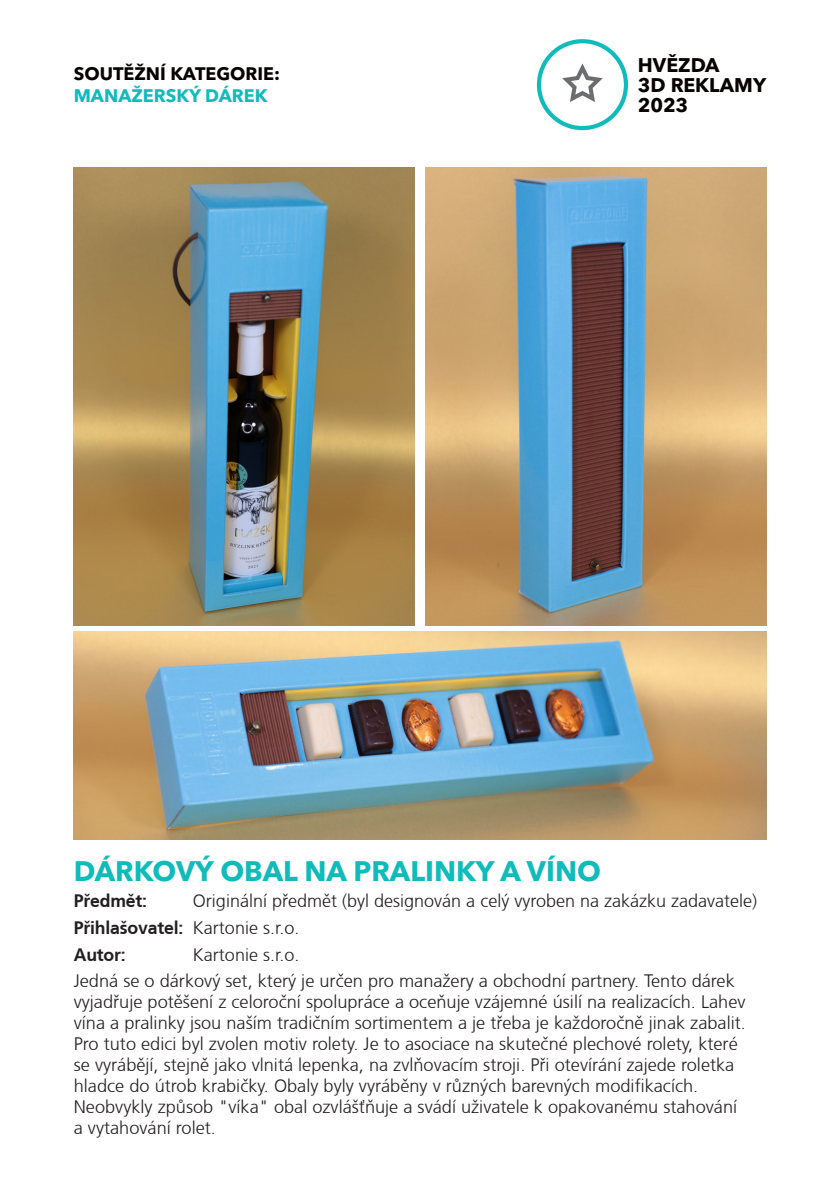
<style>
.page{position:relative;width:840px;height:1191px;background:#fff}
.page>*{position:absolute;margin:0;border:0;box-sizing:border-box;transform-origin:0 0}
.Exponát{font:700 28px "Avenir Next LT Pro";color:#0fbbbb}
.t1{font:700 19.6px/19.6px "Avenir Next LT Pro";color:#080302}
.Základní_text{font:300 18px/21px "Frutiger CE";color:#231f20}
.Základní_text-2{font:700 18px "Frutiger CE";letter-spacing:-.01em;color:#231f20}
.t2{font:700 18px "Avenir Next LT Pro";color:#080302}
.Kategorie{font:700 18px "Avenir Next LT Pro";color:#0fbbbb}
.s1{font-weight:300}
</style>
<div class="page">
<svg style="left:536px;top:39px;width:91px;height:91px"></svg>
<img style="left:74px;top:631px;width:691px;height:209px">
<img style="left:74px;top:168px;width:340px;height:458px">
<img style="left:425px;top:168px;width:340px;height:458px">
<p class="t2" style="left:74px;top:63px;width:208px">SOUTĚŽNÍ KATEGORIE:</p>
<p class="Kategorie" style="left:74px;top:85px;width:195px">MANAŽERSKÝ DÁREK</p>
<p class="t1" style="left:637px;top:55px;width:130px">HVĚZDA<br>3D REKLAMY</p>
<p class="t1" style="left:637px;top:95px;width:52px">2023</p>
<p class="Exponát" style="left:74px;top:853px;width:528px">DÁRKOVÝ OBAL NA PRALINKY A VÍNO</p>
<p class="Základní_text-2" style="left:74px;top:890px;width:75px">Předmět:</p>
<p class="Základní_text" style="left:193px;top:890px;width:565px">Originální předmět (byl designován a celý vyroben na zakázku zadavatele)</p>
<p class="Základní_text-2" style="left:74px;top:916px;width:227px">Přihlašovatel: <span class="s1">Kartonie s.r.o.</span></p>
<p class="Základní_text-2" style="left:74px;top:943px;width:54px">Autor:</p>
<p class="Základní_text" style="left:193px;top:943px;width:108px">Kartonie s.r.o.</p>
<p class="Základní_text" style="left:74px;top:970px;width:673px">Jedná se o dárkový set, který je určen pro manažery a obchodní partnery. Tento dárek vyjadřuje potěšení z celoroční spolupráce a oceňuje vzájemné úsilí na realizacích. Lahev vína a pralinky jsou naším tradičním sortimentem a je třeba je každoročně jinak zabalit.<br>Pro tuto edici byl zvolen motiv rolety. Je to asociace na skutečné plechové rolety, které se vyrábějí, stejně jako vlnitá lepenka, na zvlňovacím stroji. Při otevírání zajede roletka hladce do útrob krabičky. Obaly byly vyráběny v různých barevných modifikacích.<br>Neobvykly způsob "víka" obal ozvlášťňuje a svádí uživatele k opakovanému stahování a vytahování rolet.</p>
</div>
